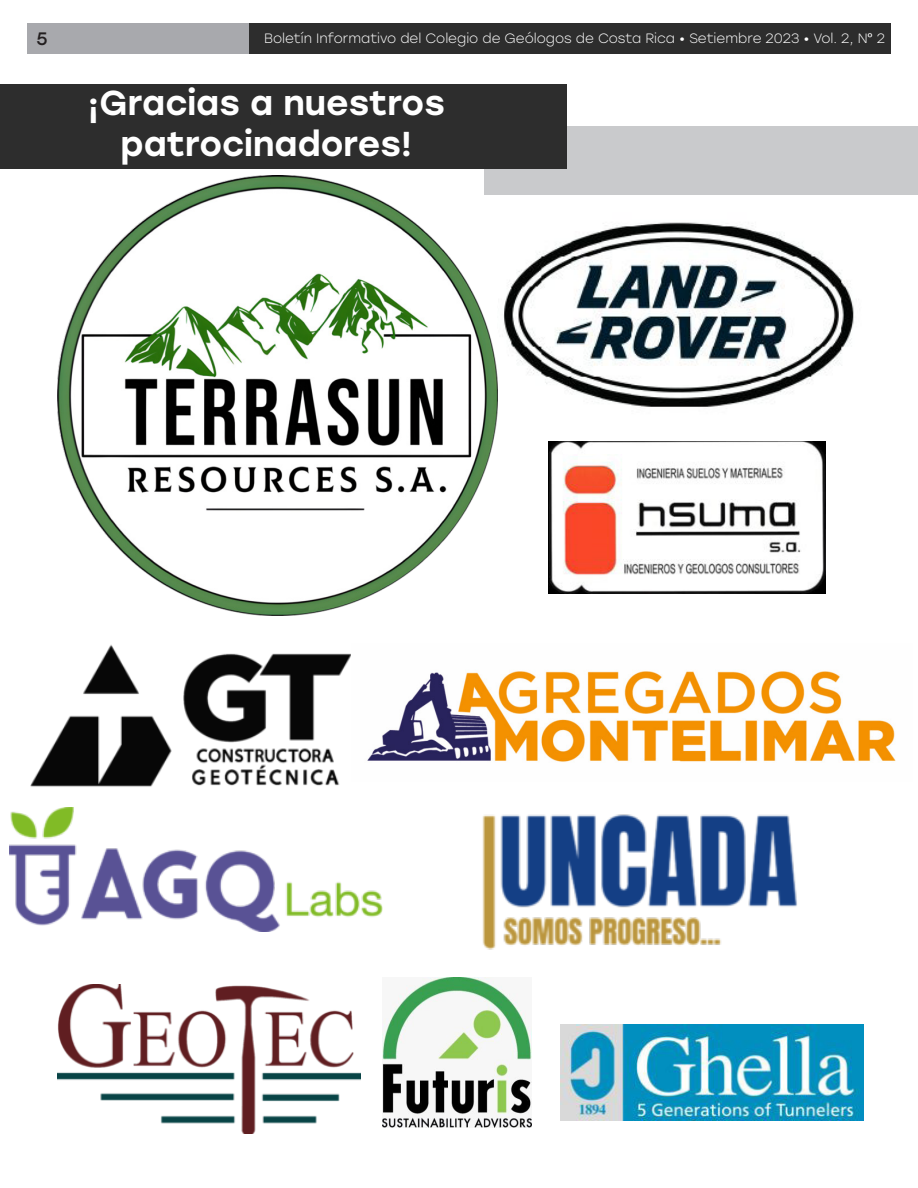
<style>
.page{position:relative;width:918px;height:1188px;background:#fff}
.page>*{position:absolute;margin:0;border:0;box-sizing:border-box;transform-origin:0 0}
.t1{font:500 34.5px/41.4px "Stolzl";color:#fff;text-align:center}
.t2{font:18px "Stolzl";color:#231f20}
.t3{font:300 13.5px "Stolzl";color:#fff}
.s1{font-family:"Lato";font-weight:400}
</style>
<div class="page">
<div style="left:248px;top:24px;width:643px;height:30px;background:#2d2d2d"></div>
<div style="left:27px;top:24px;width:221px;height:30px;background:#a8a9ad"></div>
<div style="left:485px;top:126px;width:433px;height:68px;background:#c9cacc"></div>
<div style="left:0;top:84px;width:567px;height:84px;background:#2d2d2d"></div>
<img style="left:382px;top:977px;width:149px;height:150px">
<img style="left:561px;top:1024px;width:303px;height:97px">
<img style="left:549px;top:442px;width:276px;height:152px">
<img style="left:9px;top:807px;width:373px;height:125px">
<img style="left:482px;top:814px;width:315px;height:136px">
<img style="left:57px;top:984px;width:304px;height:150px">
<img style="left:30px;top:644px;width:321px;height:143px">
<img style="left:497px;top:222px;width:357px;height:196px">
<img style="left:57px;top:176px;width:440px;height:440px">
<img style="left:367px;top:671px;width:529px;height:91px">
<h2 class="t2" style="left:36px;top:26px;width:13px">5</h2>
<p class="t3" style="left:264px;top:29px;width:622px">Boletín Informativo del Colegio de Geólogos de Costa Rica • Setiembre 2023 • Vol. 2, N<span class="s1">º</span> 2</p>
<p class="t1" style="left:88px;top:80px;width:358px">¡Gracias a nuestros patrocinadores!</p>
</div>
